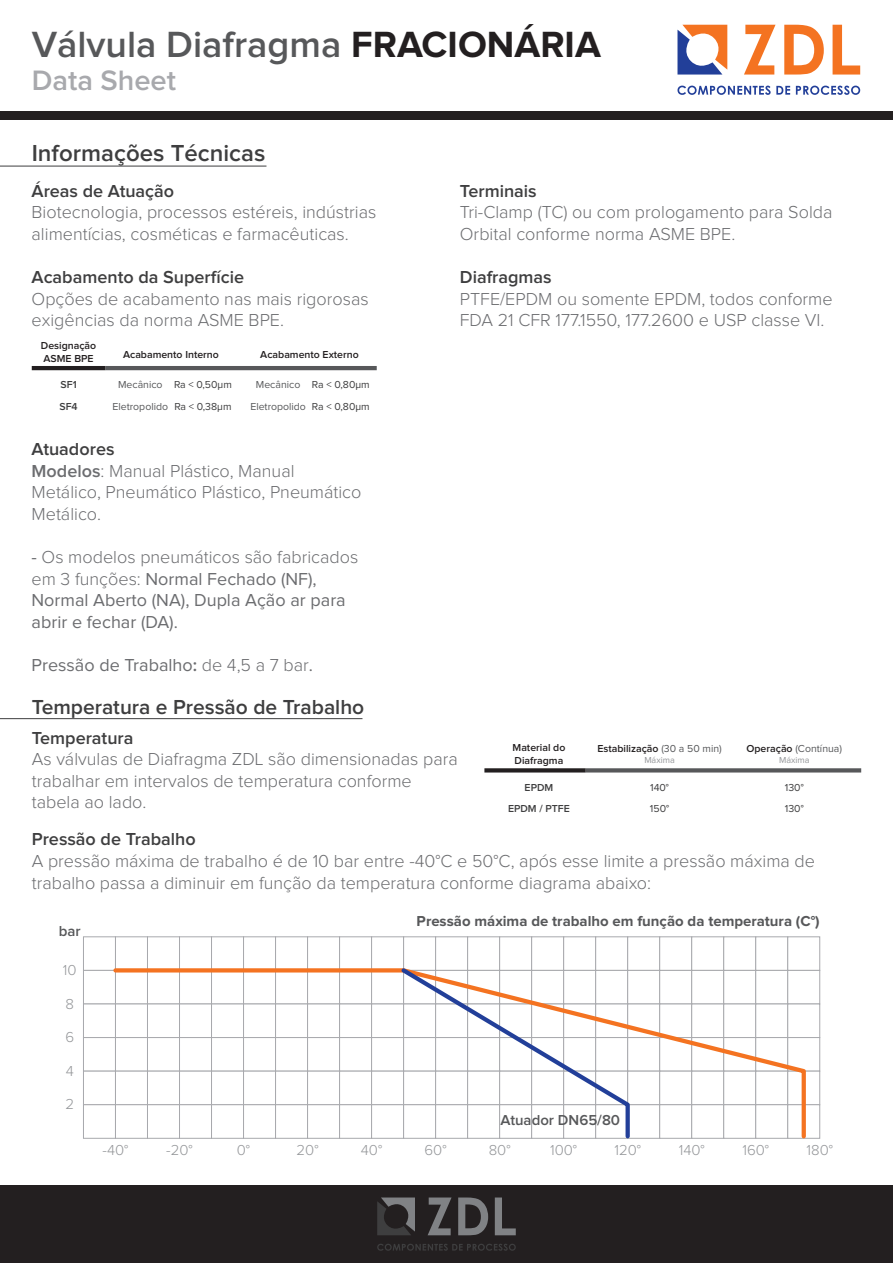
<style>
.page{position:relative;width:893px;height:1263px;background:#fff}
.page>*{position:absolute;margin:0;border:0;box-sizing:border-box;transform-origin:0 0}
.t1{font:600 37.8px "Proxima Nova";color:#57585a}
.t2{font:600 29.1px "Proxima Nova";color:#a8a9ad}
.t3{font:600 24px "Proxima Nova";color:#3e3e3f}
.t4{font:600 21px "Proxima Nova";color:#3e3e3f}
.t5{font:300 18px/21.6px "Proxima Nova";color:#6c6d70}
.t6{font:18px/21.6px "Proxima Nova";color:#6c6d70}
.t7{font:600 18px "Proxima Nova";color:#3e3e3f}
.t8{font:300 15px "Proxima Nova";color:#939598}
.t9{font:700 15px "Proxima Nova";color:#57585a}
.t10{font:600 15px "Proxima Nova";color:#57585a}
.t11{font:600 10.5px/12.6px "Proxima Nova";color:#231f20}
.t12{font:10.5px/21.3px "Proxima Nova";color:#57585a;text-align:center}
.t13{font:10.5px/21.3px "Proxima Nova";color:#3e3e3f}
.t14{font:600 10.5px/21.3px "Proxima Nova";color:#3e3e3f}
.t15{font:9px "Proxima Nova";color:#939598}
.s1{font-weight:700;color:#231f20}
.s2{font-weight:600;color:#3e3e3f}
.s3{font-weight:600}
.s4{font-weight:300}
.s5{font-weight:600;color:#231f20}
.s6{font-weight:400;color:#57585a}
</style>
<div class="page">
<div style="left:0;top:1185px;width:893px;height:78px;background:#231f20"></div>
<div style="left:0;top:111px;width:893px;height:8px;background:#231f20"></div>
<svg style="left:677px;top:86px;width:183px;height:9px"></svg>
<svg style="left:744px;top:25px;width:116px;height:50px"></svg>
<svg style="left:677px;top:25px;width:50px;height:50px"></svg>
<svg style="left:377px;top:1244px;width:139px;height:7px"></svg>
<svg style="left:428px;top:1197px;width:88px;height:38px"></svg>
<svg style="left:377px;top:1197px;width:38px;height:38px"></svg>
<div style="left:83px;top:937px;width:33px;height:33px;background:#fff;border:1px solid #a8a9ad"></div>
<div style="left:115px;top:937px;width:33px;height:33px;background:#fff;border:1px solid #a8a9ad"></div>
<div style="left:147px;top:937px;width:33px;height:33px;background:#fff;border:1px solid #a8a9ad"></div>
<div style="left:179px;top:937px;width:33px;height:33px;background:#fff;border:1px solid #a8a9ad"></div>
<div style="left:211px;top:937px;width:33px;height:33px;background:#fff;border:1px solid #a8a9ad"></div>
<div style="left:243px;top:937px;width:33px;height:33px;background:#fff;border:1px solid #a8a9ad"></div>
<div style="left:275px;top:937px;width:33px;height:33px;background:#fff;border:1px solid #a8a9ad"></div>
<div style="left:307px;top:937px;width:33px;height:33px;background:#fff;border:1px solid #a8a9ad"></div>
<div style="left:339px;top:937px;width:33px;height:33px;background:#fff;border:1px solid #a8a9ad"></div>
<div style="left:371px;top:937px;width:33px;height:33px;background:#fff;border:1px solid #a8a9ad"></div>
<div style="left:403px;top:937px;width:33px;height:33px;background:#fff;border:1px solid #a8a9ad"></div>
<div style="left:435px;top:937px;width:33px;height:33px;background:#fff;border:1px solid #a8a9ad"></div>
<div style="left:467px;top:937px;width:33px;height:33px;background:#fff;border:1px solid #a8a9ad"></div>
<div style="left:499px;top:937px;width:33px;height:33px;background:#fff;border:1px solid #a8a9ad"></div>
<div style="left:531px;top:937px;width:33px;height:33px;background:#fff;border:1px solid #a8a9ad"></div>
<div style="left:563px;top:937px;width:33px;height:33px;background:#fff;border:1px solid #a8a9ad"></div>
<div style="left:595px;top:937px;width:33px;height:33px;background:#fff;border:1px solid #a8a9ad"></div>
<div style="left:627px;top:937px;width:33px;height:33px;background:#fff;border:1px solid #a8a9ad"></div>
<div style="left:659px;top:937px;width:33px;height:33px;background:#fff;border:1px solid #a8a9ad"></div>
<div style="left:691px;top:937px;width:33px;height:33px;background:#fff;border:1px solid #a8a9ad"></div>
<div style="left:723px;top:937px;width:33px;height:33px;background:#fff;border:1px solid #a8a9ad"></div>
<div style="left:755px;top:937px;width:33px;height:33px;background:#fff;border:1px solid #a8a9ad"></div>
<div style="left:787px;top:937px;width:33px;height:33px;background:#fff;border:1px solid #a8a9ad"></div>
<div style="left:83px;top:970px;width:33px;height:34px;background:#fff;border:1px solid #a8a9ad"></div>
<div style="left:787px;top:970px;width:33px;height:34px;background:#fff;border:1px solid #a8a9ad"></div>
<div style="left:83px;top:1004px;width:33px;height:34px;background:#fff;border:1px solid #a8a9ad"></div>
<div style="left:787px;top:1004px;width:33px;height:34px;background:#fff;border:1px solid #a8a9ad"></div>
<div style="left:83px;top:1037px;width:33px;height:34px;background:#fff;border:1px solid #a8a9ad"></div>
<div style="left:787px;top:1037px;width:33px;height:34px;background:#fff;border:1px solid #a8a9ad"></div>
<div style="left:83px;top:1071px;width:33px;height:34px;background:#fff;border:1px solid #a8a9ad"></div>
<div style="left:787px;top:1071px;width:33px;height:34px;background:#fff;border:1px solid #a8a9ad"></div>
<div style="left:83px;top:1104px;width:33px;height:34px;background:#fff;border:1px solid #a8a9ad"></div>
<div style="left:787px;top:1104px;width:33px;height:34px;background:#fff;border:1px solid #a8a9ad"></div>
<svg style="left:111px;top:966px;width:697px;height:173px"></svg>
<svg style="left:398px;top:964px;width:234px;height:175px"></svg>
<svg style="left:586px;top:768px;width:275px;height:4px"></svg>
<hr style="left:105px;top:366px;width:272px;height:4px;background:#57585a">
<hr style="left:32px;top:366px;width:73px;height:4px;background:#231f20">
<svg style="left:484px;top:768px;width:102px;height:4px"></svg>
<h1 class="t1" style="left:32px;top:27px;width:571px">Válvula Diafragma <span class="s1">FRACIONÁRIA</span></h1>
<h2 class="t2" style="left:32px;top:67px;width:146px">Data Sheet</h2>
<h3 class="t3" style="left:32px;top:142px;width:235px">Informações Técnicas</h3>
<p class="t7" style="left:32px;top:182px;width:144px">Áreas de Atuação</p>
<p class="t5" style="left:32px;top:202px;width:346px">Biotecnologia, processos estéreis, indústrias alimentícias, cosméticas e farmacêuticas.</p>
<p class="t7" style="left:32px;top:269px;width:214px">Acabamento da Superfície</p>
<p class="t5" style="left:32px;top:289px;width:339px">Opções de acabamento nas mais rigorosas exigências da norma ASME BPE.</p>
<p class="t11" style="left:41px;top:340px;width:57px">Designação<br>ASME BPE</p>
<p class="t14" style="left:59px;top:375px;width:20px">SF1<br>SF4</p>
<p class="t12" style="left:113px;top:375px;width:57px">Mecânico<br>Eletropolido</p>
<p class="t13" style="left:174px;top:375px;width:59px">Ra &lt; 0,50µm<br>Ra &lt; 0,38µm</p>
<p class="t12" style="left:250px;top:375px;width:57px">Mecânico<br>Eletropolido</p>
<p class="t13" style="left:312px;top:375px;width:59px">Ra &lt; 0,80µm<br>Ra &lt; 0,80µm</p>
<p class="t11" style="left:123px;top:348px;width:97px">Acabamento Interno</p>
<p class="t11" style="left:260px;top:348px;width:100px">Acabamento Externo</p>
<p class="t5" style="left:32px;top:439px;width:331px"><span class="s2">Atuadores<br></span><span class="s3">Modelos</span>: Manual Plástico, Manual<br>Metálico, Pneumático Plástico, Pneumático<br>Metálico.</p>
<p class="t6" style="left:32px;top:547px;width:328px">- <span class="s4">Os modelos pneumáticos são fabricados em 3 funções:</span> Normal Fechado (NF), Normal Aberto (NA), Dupla Ação ar para abrir e fechar (DA).</p>
<p class="t6" style="left:32px;top:655px;width:283px">Pressão de Trabalho<span class="s3">:</span> <span class="s4">de 4,5 a 7 bar</span>.</p>
<p class="t4" style="left:32px;top:697px;width:334px">Temperatura e Pressão de Trabalho</p>
<p class="t7" style="left:460px;top:182px;width:78px">Terminais</p>
<p class="t5" style="left:460px;top:202px;width:374px">Tri-Clamp (TC) ou com prologamento para Solda<br>Orbital conforme norma ASME BPE.</p>
<p class="t7" style="left:460px;top:269px;width:93px">Diafragmas</p>
<p class="t5" style="left:460px;top:289px;width:374px">PTFE/EPDM ou somente EPDM, todos conforme<br>FDA 21 CFR 177.1550, 177.2600 e USP classe VI.</p>
<p class="t7" style="left:32px;top:729px;width:103px">Temperatura</p>
<p class="t5" style="left:32px;top:749px;width:428px">As válvulas de Diafragma ZDL são dimensionadas para trabalhar em intervalos de temperatura conforme tabela ao lado.</p>
<p class="t7" style="left:32px;top:831px;width:165px">Pressão de Trabalho</p>
<p class="t5" style="left:32px;top:851px;width:785px">A pressão máxima de trabalho é de 10 bar entre -40°C e 50°C, após esse limite a pressão máxima de trabalho passa a diminuir em função da temperatura conforme diagrama abaixo:</p>
<p class="t10" style="left:59px;top:924px;width:23px">bar</p>
<p class="t8" style="left:63px;top:963px;width:15px">10</p>
<p class="t11" style="left:513px;top:742px;width:54px">Material do<br>Diafragma</p>
<p class="t14" style="left:508px;top:777px;width:63px;text-align:center">EPDM<br>EPDM / PTFE</p>
<p class="t13" style="left:650px;top:777px;width:21px">140°<br>150°</p>
<p class="t12" style="left:746px;top:739px;width:97px"><span class="s5">Operação</span> (Contínua)</p>
<p class="t15" style="left:779px;top:756px;width:32px">Máxima</p>
<p class="t11" style="left:597px;top:743px;width:126px">Estabilização <span class="s6">(30 a 50 min)</span></p>
<p class="t15" style="left:644px;top:756px;width:32px">Máxima</p>
<p class="t13" style="left:785px;top:777px;width:20px">130°<br>130°</p>
<p class="t9" style="left:417px;top:914px;width:405px">Pressão máxima de trabalho em função da temperatura (C°)</p>
<p class="t8" style="left:66px;top:997px;width:10px">8</p>
<p class="t8" style="left:65px;top:1030px;width:10px">6</p>
<p class="t8" style="left:66px;top:1064px;width:10px">4</p>
<p class="t8" style="left:65px;top:1097px;width:10px">2</p>
<p class="t10" style="left:501px;top:1113px;width:121px">Atuador DN65/80</p>
<p class="t8" style="left:103px;top:1143px;width:27px">-40°</p>
<p class="t8" style="left:166px;top:1143px;width:28px">-20°</p>
<p class="t8" style="left:237px;top:1143px;width:15px">0°</p>
<p class="t8" style="left:297px;top:1143px;width:24px">20°</p>
<p class="t8" style="left:361px;top:1143px;width:23px">40°</p>
<p class="t8" style="left:425px;top:1143px;width:24px">60°</p>
<p class="t8" style="left:489px;top:1143px;width:23px">80°</p>
<p class="t8" style="left:550px;top:1143px;width:28px">100°</p>
<p class="t8" style="left:614px;top:1143px;width:28px">120°</p>
<p class="t8" style="left:679px;top:1143px;width:27px">140°</p>
<p class="t8" style="left:742px;top:1143px;width:28px">160°</p>
<p class="t8" style="left:806px;top:1143px;width:28px">180°</p>
</div>
